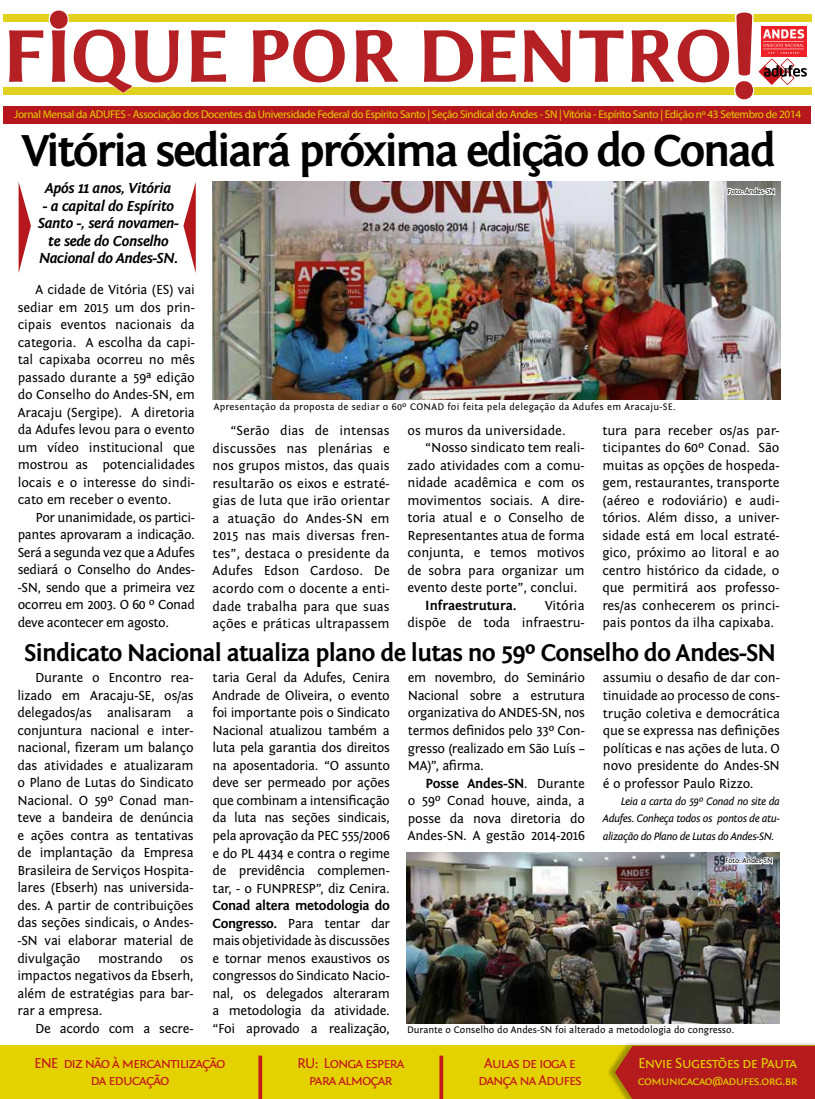
<style>
.page{position:relative;width:815px;height:1099px;background:#fff}
.page>*{position:absolute;margin:0;border:0;box-sizing:border-box;transform-origin:0 0}
.t1{font:700 46.25px "Fontin Sans";letter-spacing:-.05em;color:#000}
.t2{font:700 25px "Fontin Sans";letter-spacing:-.03em;color:#000}
.t3{font:italic 700 15px/17.5px "Fontin Sans";letter-spacing:-.02em;color:#000;text-align:center}
.t4{font:15px/16.2px "Fontin Sans Small Caps";letter-spacing:-.07em;color:#c4161c;text-align:center}
.t5{font:15px "Fontin Sans Small Caps";letter-spacing:-.05em;color:#e3d200}
.t6{font:13.75px/17.5px "Fontin Sans";letter-spacing:-.01em;color:#000;text-align:justify}
.t7{font:700 13.75px "Fontin Sans";letter-spacing:-.005em;color:#000}
.t8{font:12.5px "Fontin Sans Small Caps";letter-spacing:-.05em;color:#e3d200}
.t9{font:11.25px "Myriad Pro";letter-spacing:-.03em;color:#e3d100}
.t10{font:italic 11.25px/17.5px "Fontin Sans";letter-spacing:-.04em;color:#000;text-align:justify}
.t11{font:10px "Fontin Sans";letter-spacing:.03em;color:#000}
.t12{font:10px "Fontin Sans";color:#000}
.t13{font:7.5px "Fontin Sans";letter-spacing:-.02em;color:#000}
.s1{font-weight:700}
</style>
<div class="page">
<div style="left:3px;top:106px;width:808px;height:17px;background:#b5171c"></div>
<div style="left:0;top:1045px;width:815px;height:53px;background:#e3d200"></div>
<svg style="left:258px;top:1055px;width:4px;height:43px"></svg>
<svg style="left:439px;top:1055px;width:4px;height:43px"></svg>
<div style="left:606px;top:1041px;width:209px;height:57px;background:#000;opacity:.3"></div>
<div style="left:615px;top:1045px;width:200px;height:53px;background:#b51b1d"></div>
<svg style="left:19px;top:183px;width:12px;height:89px"></svg>
<svg style="left:183px;top:182px;width:13px;height:91px"></svg>
<div style="left:3px;top:87px;width:809px;height:8px;background:#e2d11f"></div>
<div style="left:3px;top:15px;width:809px;height:7px;background:#e2d11f"></div>
<svg style="left:734px;top:80px;width:20px;height:20px"></svg>
<svg style="left:49px;top:9px;width:20px;height:21px"></svg>
<div style="left:50px;top:11px;width:18px;height:18px;background:#b52025;border-radius:50%"></div>
<svg style="left:9px;top:30px;width:35px;height:52px"></svg>
<svg style="left:51px;top:29px;width:15px;height:53px"></svg>
<svg style="left:73px;top:29px;width:106px;height:65px"></svg>
<svg style="left:191px;top:30px;width:36px;height:52px"></svg>
<svg style="left:252px;top:29px;width:93px;height:54px"></svg>
<svg style="left:355px;top:30px;width:44px;height:52px"></svg>
<svg style="left:423px;top:30px;width:51px;height:52px"></svg>
<svg style="left:480px;top:30px;width:91px;height:53px"></svg>
<div style="left:735px;top:81px;width:18px;height:18px;background:#b52025;border-radius:50%"></div>
<svg style="left:578px;top:12px;width:229px;height:73px"></svg>
<img style="left:213px;top:182px;width:567px;height:218px">
<svg style="left:726px;top:183px;width:50px;height:31px"></svg>
<img style="left:407px;top:852px;width:372px;height:171px">
<svg style="left:724px;top:852px;width:50px;height:31px"></svg>
<p class="t9" style="left:14px;top:107px;width:788px">Jornal Mensal da ADUFES - Associação dos Docentes da Universidade Federal do Espírito Santo | Seção Sindical do Andes - SN | Vitória - Espírito Santo | Edição nº 43 Setembro de 2014</p>
<h1 class="t1" style="left:21px;top:125px;width:757px">Vitória sediará próxima edição do Conad</h1>
<p class="t3" style="left:46px;top:180px;width:127px">Após 11 anos, Vitória</p>
<p class="t3" style="left:38px;top:197px;width:142px">- a capital do Espírito<br>Santo -, será novamen&shy;te sede do Conselho<br>Nacional do Andes-SN.</p>
<p class="t6" style="left:18px;top:281px;width:179px;text-indent:18px">A cidade de Vitória (ES) vai sediar em 2015 um dos prin&shy;cipais eventos nacionais da categoria. A escolha da capi&shy;tal capixaba ocorreu no mês passado durante a 59ª edição do Conselho do Andes-SN, em Aracaju (Sergipe). A diretoria da Adufes levou para o evento um vídeo institucional que mostrou as potencialidades locais e o interesse do sindi&shy;cato em receber o evento.</p>
<p class="t6" style="left:18px;top:508px;width:179px;text-indent:18px">Por unanimidade, os partici&shy;pantes aprovaram a indicação.<br>Será a segunda vez que a Adufes sediará o Conselho do Andes--SN, sendo que a primeira vez ocorreu em 2003. O 60 º Conad deve acontecer em agosto.</p>
<p class="t13" style="left:727px;top:187px;width:49px">Foto: Andes-SN</p>
<p class="t11" style="left:214px;top:401px;width:464px">Apresentação da proposta de sediar o 60º CONAD foi feita pela delegação da Adufes em Aracaju-SE.</p>
<p class="t6" style="left:213px;top:422px;width:179px;text-indent:18px">“Serão dias de intensas discussões nas plenárias e nos grupos mistos, das quais resultarão os eixos e estraté&shy;gias de luta que irão orientar a atuação do Andes-SN em 2015 nas mais diversas fren&shy;tes”, destaca o presidente da Adufes Edson Cardoso. De acordo com o docente a enti&shy;dade trabalha para que suas ações e práticas ultrapassem</p>
<p class="t6" style="left:407px;top:421px;width:160px">os muros da universidade.</p>
<p class="t6" style="left:425px;top:439px;width:161px">“Nosso sindicato tem reali-</p>
<p class="t6" style="left:407px;top:456px;width:179px">zado atividades com a comu-</p>
<p class="t6" style="left:407px;top:474px;width:179px">nidade acadêmica e com os</p>
<p class="t6" style="left:407px;top:491px;width:179px">movimentos sociais. A dire-</p>
<p class="t6" style="left:407px;top:509px;width:179px">toria atual e o Conselho de</p>
<p class="t6" style="left:407px;top:526px;width:179px">Representantes atua de forma</p>
<p class="t6" style="left:407px;top:544px;width:179px">conjunta, e temos motivos</p>
<p class="t6" style="left:407px;top:561px;width:179px">de sobra para organizar um</p>
<p class="t6" style="left:407px;top:579px;width:172px">evento deste porte”, conclui.</p>
<p class="t7" style="left:425px;top:597px;width:93px">Infraestrutura.</p>
<p class="t6" style="left:407px;top:596px;width:179px;text-align:right">Vitória<br>dispõe de toda infraestru-</p>
<p class="t6" style="left:602px;top:421px;width:179px">tura para receber os/as par&shy;ticipantes do 60º Conad. São muitas as opções de hospeda&shy;gem, restaurantes, transporte (aéreo e rodoviário) e audi&shy;tórios. Além disso, a univer&shy;sidade está em local estraté&shy;gico, próximo ao litoral e ao centro histórico da cidade, o que permitirá aos professo&shy;res/as conhecerem os princi&shy;pais pontos da ilha capixaba.</p>
<h2 class="t2" style="left:24px;top:639px;width:753px">Sindicato Nacional atualiza plano de lutas no 59º Conselho do Andes-SN</h2>
<p class="t6" style="left:17px;top:669px;width:178px;text-indent:18px">Durante o Encontro rea&shy;lizado em Aracaju-SE, os/as delegados/as analisaram a conjuntura nacional e inter&shy;nacional, fizeram um balanço das atividades e atualizaram o Plano de Lutas do Sindicato Nacional. O 59º Conad man&shy;teve a bandeira de denúncia e ações contra as tentativas de implantação da Empresa Brasileira de Serviços Hospita&shy;lares (Ebserh) nas universida&shy;des. A partir de contribuições das seções sindicais, o Andes--SN vai elaborar material de divulgação</p>
<p class="t6" style="left:98px;top:949px;width:66px">mostrando</p>
<p class="t6" style="left:17px;top:949px;width:178px;text-indent:163px">os impactos negativos da Ebserh, além de estratégias para bar&shy;rar a empresa.</p>
<p class="t6" style="left:35px;top:1019px;width:160px">De acordo com a secre-</p>
<p class="t6" style="left:213px;top:669px;width:179px">taria Geral da Adufes, Cenira Andrade de Oliveira, o evento foi importante pois o Sindicato Nacional atualizou também a luta pela garantia dos direitos na aposentadoria. “O assunto deve ser permeado por ações que combinam a intensificação da luta nas seções sindicais, pela aprovação da PEC 555/2006 e do PL 4434 e contra o regime de previdência complemen&shy;tar, - o FUNPRESP”, diz Cenira.</p>
<p class="t6" style="left:213px;top:897px;width:179px"><span class="s1">Conad altera metodologia do Congresso.</span> Para tentar dar mais objetividade às discussões e tornar menos exaustivos os congressos do Sindicato Nacio&shy;nal, os delegados alteraram a metodologia da atividade. “Foi aprovado a realização,</p>
<p class="t6" style="left:408px;top:669px;width:179px">em novembro, do Seminário Nacional sobre a estrutura organizativa do ANDES-SN, nos termos definidos pelo 33º Con&shy;gresso (realizado em São Luís – MA)”, afirma.</p>
<p class="t6" style="left:408px;top:774px;width:179px;text-indent:18px"><span class="s1">Posse Andes-SN</span>. Durante o 59º Conad houve, ainda, a posse da nova diretoria do Andes-SN. A gestão 2014-2016</p>
<p class="t6" style="left:603px;top:669px;width:178px">assumiu o desafio de dar con&shy;tinuidade ao processo de cons&shy;trução coletiva e democrática que se expressa nas definições políticas e nas ações de luta. O novo presidente do Andes-SN é o professor Paulo Rizzo.</p>
<p class="t10" style="left:603px;top:792px;width:178px;text-indent:18px">Leia a carta do 59º Conad no site da Adufes. Conheça todos os pontos de atu&shy;alização do Plano de Lutas do Andes-SN.</p>
<p class="t13" style="left:725px;top:856px;width:49px">Foto: Andes-SN</p>
<p class="t12" style="left:407px;top:1024px;width:329px">Durante o Conselho do Andes-SN foi alterado a metodologia do congresso.</p>
<p class="t4" style="left:34px;top:1055px;width:193px">ENE diz não à mercantilização da educação</p>
<p class="t4" style="left:297px;top:1055px;width:109px">RU: Longa espera para almoçar</p>
<p class="t4" style="left:478px;top:1055px;width:105px">Aulas de ioga e dança na Adufes</p>
<p class="t5" style="left:638px;top:1055px;width:161px">Envie Sugestões de Pauta</p>
<p class="t8" style="left:638px;top:1073px;width:161px">comunicacao@adufes.org.br</p>
</div>
